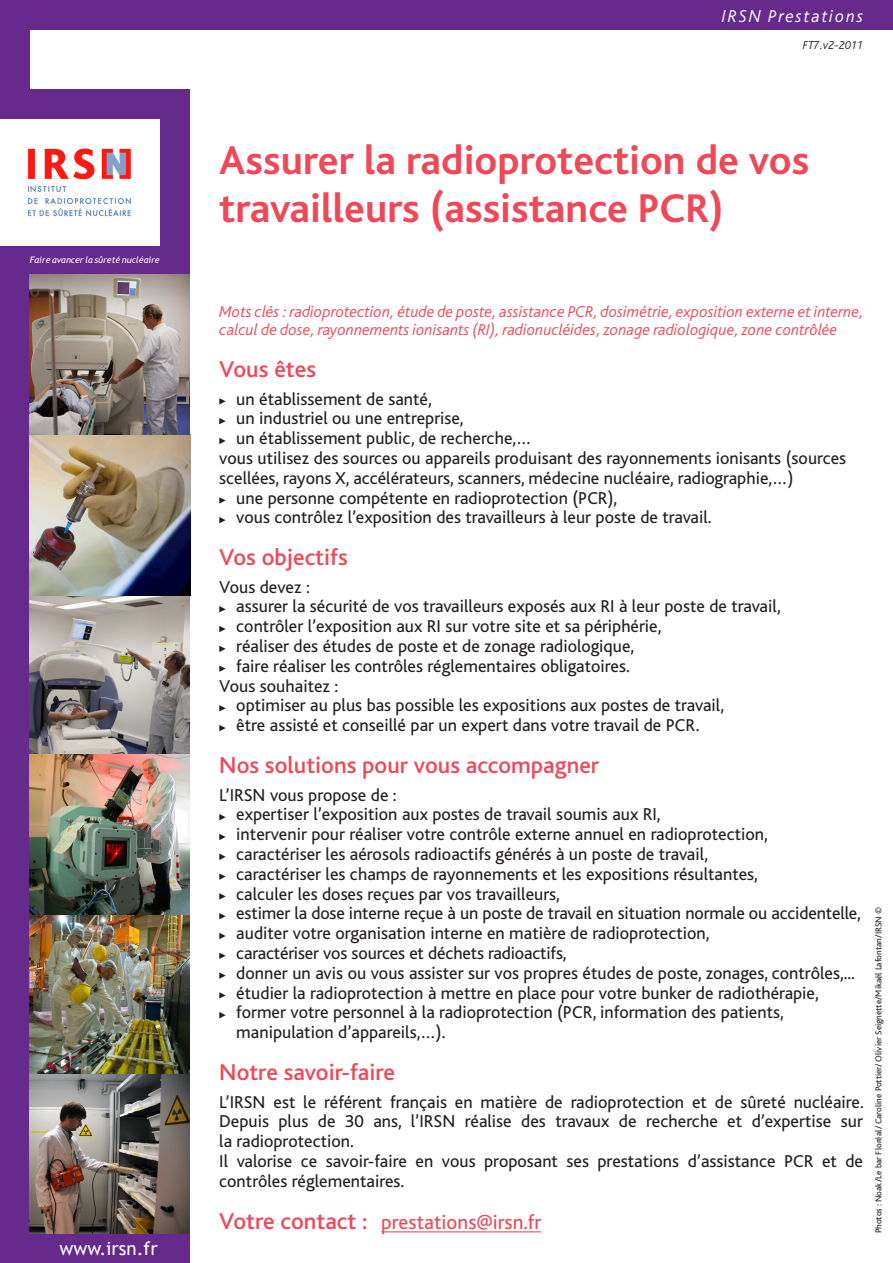
<style>
.page{position:relative;width:893px;height:1263px;background:#fff}
.page>*{position:absolute;margin:0;border:0;box-sizing:border-box;transform-origin:0 0}
.t1{font:700 42px/48px "Bliss";color:#ef4858}
.t2{font:500 24px "Bliss";color:#ef4858}
.t3{font:21px "Bliss";color:#ef4858}
.t4{font:18.75px "Trebuchet MS";color:#fff}
.t5{font:18px/19.8px "Bliss";color:#231f20}
.t6{font:italic 300 18px "Bliss";letter-spacing:.1em;color:#fff}
.t7{font:italic 300 16.5px/18px "Bliss";color:#ef4858}
.t8{font:italic 300 12px "Bliss";color:#231f20}
.t9{font:9px "Bliss";color:#231f20}
.t10{font:italic 9px "Trebuchet MS";color:#fff}
.s1{font-weight:500;font-size:24px}
</style>
<div class="page">
<div style="left:0;top:0;width:30px;height:1263px;background:#662a8d"></div>
<div style="left:0;top:0;width:893px;height:30px;background:#662a8d"></div>
<div style="left:0;top:89px;width:190px;height:186px;background:#662a8d"></div>
<div style="left:0;top:1233px;width:190px;height:30px;background:#662a8d"></div>
<img style="left:0;top:119px;width:160px;height:126px">
<img style="left:30px;top:275px;width:160px;height:959px">
<hr style="left:381px;top:1231px;width:160px;height:1px;background:#ef4858">
<svg style="left:219px;top:398px;width:7px;height:6px"></svg>
<svg style="left:219px;top:418px;width:7px;height:6px"></svg>
<svg style="left:219px;top:438px;width:7px;height:6px"></svg>
<svg style="left:219px;top:497px;width:7px;height:6px"></svg>
<svg style="left:219px;top:517px;width:7px;height:6px"></svg>
<svg style="left:219px;top:606px;width:7px;height:6px"></svg>
<svg style="left:219px;top:626px;width:7px;height:6px"></svg>
<svg style="left:219px;top:646px;width:7px;height:6px"></svg>
<svg style="left:219px;top:665px;width:7px;height:7px"></svg>
<svg style="left:219px;top:705px;width:7px;height:6px"></svg>
<svg style="left:219px;top:725px;width:7px;height:6px"></svg>
<svg style="left:219px;top:814px;width:7px;height:6px"></svg>
<svg style="left:219px;top:834px;width:7px;height:6px"></svg>
<svg style="left:219px;top:853px;width:7px;height:7px"></svg>
<svg style="left:219px;top:873px;width:7px;height:7px"></svg>
<svg style="left:219px;top:893px;width:7px;height:6px"></svg>
<svg style="left:219px;top:913px;width:7px;height:6px"></svg>
<svg style="left:219px;top:933px;width:7px;height:6px"></svg>
<svg style="left:219px;top:952px;width:7px;height:7px"></svg>
<svg style="left:219px;top:972px;width:7px;height:7px"></svg>
<svg style="left:219px;top:992px;width:7px;height:6px"></svg>
<svg style="left:219px;top:1012px;width:7px;height:6px"></svg>
<p class="t10" style="left:30px;top:255px;width:131px">Faire avancer la sûreté nucléaire</p>
<p class="t4" style="left:60px;top:1237px;width:100px">www.irsn.fr</p>
<p class="t6" style="left:722px;top:7px;width:143px">IRSN Prestations</p>
<p class="t8" style="left:803px;top:39px;width:62px">FT7.v2-2011</p>
<p class="t1" style="left:219px;top:137px;width:591px">Assurer la radioprotection de vos travailleurs (assistance PCR)</p>
<p class="t7" style="left:219px;top:303px;width:646px">Mots clés : radioprotection, étude de poste, assistance PCR, dosimétrie, exposition externe et interne, calcul de dose, rayonnements ionisants (RI), radionucléides, zonage radiologique, zone contrôlée</p>
<p class="t2" style="left:219px;top:357px;width:98px">Vous êtes</p>
<p class="t5" style="left:236px;top:389px;width:197px">un établissement de santé,</p>
<p class="t5" style="left:236px;top:409px;width:229px">un industriel ou une entreprise,</p>
<p class="t5" style="left:236px;top:429px;width:297px">un établissement public, de recherche,…</p>
<p class="t5" style="left:219px;top:449px;width:628px">vous utilisez des sources ou appareils produisant des rayonnements ionisants (sources scellées, rayons X, accélérateurs, scanners, médecine nucléaire, radiographie,…)</p>
<p class="t5" style="left:236px;top:488px;width:382px">une personne compétente en radioprotection (PCR),</p>
<p class="t5" style="left:236px;top:508px;width:477px">vous contrôlez l’exposition des travailleurs à leur poste de travail.</p>
<p class="t2" style="left:219px;top:545px;width:130px">Vos objectifs</p>
<p class="t5" style="left:219px;top:577px;width:92px">Vous devez :</p>
<p class="t5" style="left:236px;top:597px;width:546px">assurer la sécurité de vos travailleurs exposés aux RI à leur poste de travail,</p>
<p class="t5" style="left:236px;top:617px;width:427px">contrôler l’exposition aux RI sur votre site et sa périphérie,</p>
<p class="t5" style="left:236px;top:637px;width:399px">réaliser des études de poste et de zonage radiologique,</p>
<p class="t5" style="left:236px;top:656px;width:395px">faire réaliser les contrôles réglementaires obligatoires.</p>
<p class="t5" style="left:219px;top:676px;width:121px">Vous souhaitez :</p>
<p class="t5" style="left:236px;top:696px;width:490px">optimiser au plus bas possible les expositions aux postes de travail,</p>
<p class="t5" style="left:236px;top:716px;width:465px">être assisté et conseillé par un expert dans votre travail de PCR.</p>
<p class="t2" style="left:219px;top:753px;width:381px">Nos solutions pour vous accompagner</p>
<p class="t5" style="left:219px;top:785px;width:179px">L’IRSN vous propose de :</p>
<p class="t5" style="left:236px;top:805px;width:426px">expertiser l’exposition aux postes de travail soumis aux RI,</p>
<p class="t5" style="left:236px;top:825px;width:533px">intervenir pour réaliser votre contrôle externe annuel en radioprotection,</p>
<p class="t5" style="left:236px;top:845px;width:473px">caractériser les aérosols radioactifs générés à un poste de travail,</p>
<p class="t5" style="left:236px;top:864px;width:523px">caractériser les champs de rayonnements et les expositions résultantes,</p>
<p class="t5" style="left:236px;top:884px;width:325px">calculer les doses reçues par vos travailleurs,</p>
<p class="t5" style="left:236px;top:904px;width:626px">estimer la dose interne reçue à un poste de travail en situation normale ou accidentelle,</p>
<p class="t5" style="left:236px;top:924px;width:475px">auditer votre organisation interne en matière de radioprotection,</p>
<p class="t5" style="left:236px;top:944px;width:332px">caractériser vos sources et déchets radioactifs,</p>
<p class="t5" style="left:236px;top:963px;width:620px">donner un avis ou vous assister sur vos propres études de poste, zonages, contrôles,...</p>
<p class="t5" style="left:236px;top:983px;width:584px">étudier la radioprotection à mettre en place pour votre bunker de radiothérapie,</p>
<p class="t5" style="left:236px;top:1003px;width:549px">former votre personnel à la radioprotection (PCR, information des patients,</p>
<p class="t5" style="left:236px;top:1023px;width:211px">manipulation d’appareils,…).</p>
<p class="t2" style="left:219px;top:1060px;width:177px">Notre savoir-faire</p>
<p class="t5" style="left:219px;top:1092px;width:646px;text-align:justify">L’IRSN est le référent français en matière de radioprotection et de sûreté nucléaire.<br>Depuis plus de 30 ans, l’IRSN réalise des travaux de recherche et d’expertise sur la radioprotection.</p>
<p class="t5" style="left:219px;top:1151px;width:645px">Il valorise ce savoir-faire en vous proposant ses prestations d’assistance PCR et de contrôles réglementaires.</p>
<p class="t3" style="left:219px;top:1211px;width:324px"><span class="s1">Votre contact :</span> prestations@irsn.fr</p>
<p class="t9" style="left:874px;top:1233px;width:327px;rotate:-90deg">Photos : Noak/Le bar Floréal/ Caroline Pottier/ Olivier Seignette/Mikaël Lafontan/IRSN ©</p>
</div>
